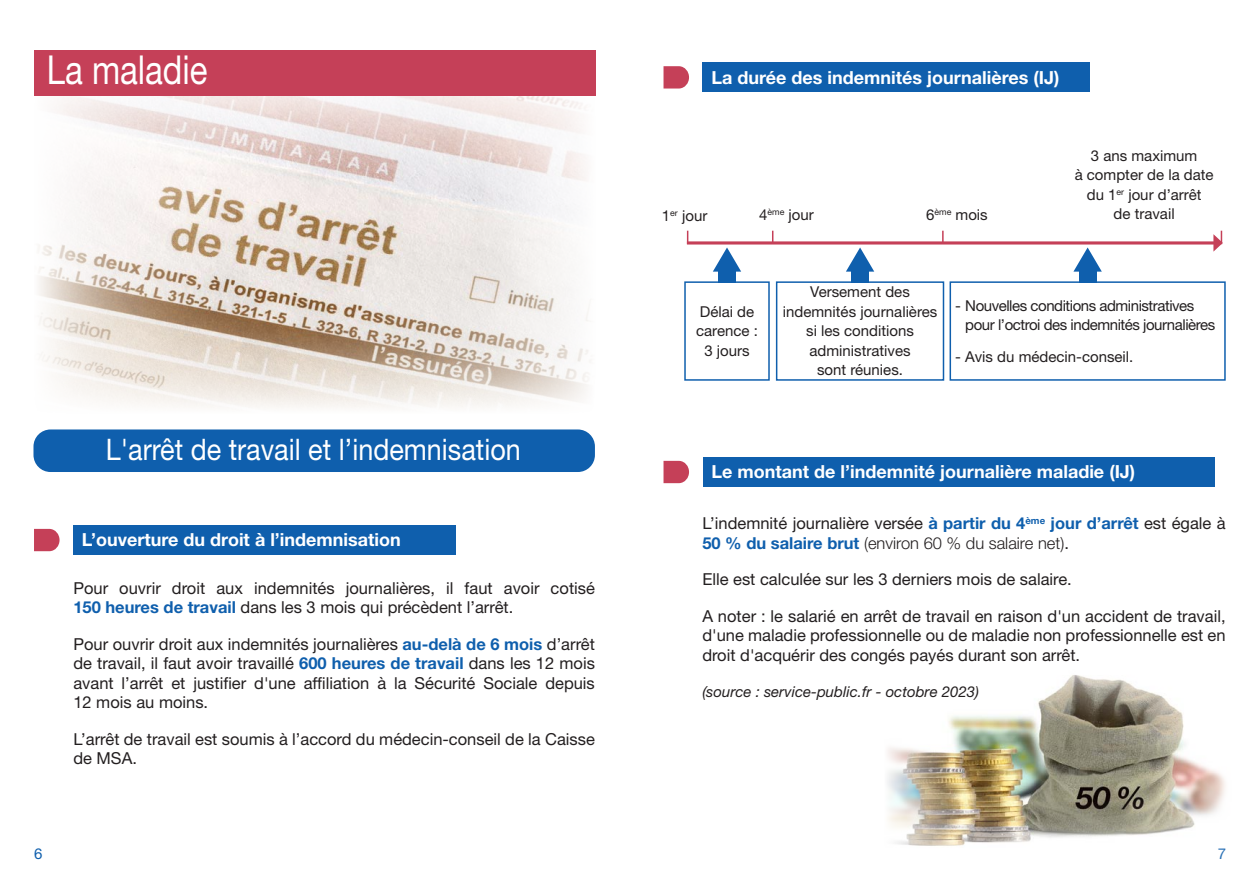
<style>
.page{position:relative;width:1259px;height:893px;background:#fff}
.page>*{position:absolute;margin:0;border:0;box-sizing:border-box;transform-origin:0 0}
.t1{font:39.9px "Helvetica Neue LT Std";color:#fff;scale:.83 1}
.t2{font:29.7px "Helvetica Neue LT Std";color:#fff;scale:.91 1}
.t3{font:700 18px "Helvetica Neue LT Std";color:#fff}
.t4{font:16.5px/19.5px "Helvetica Neue LT Std";color:#231f20}
.t5{font:15px/19.5px "Helvetica Neue LT Std";color:#231f20;text-align:center}
.t6{font:15px/19.5px "Helvetica Neue LT Std";letter-spacing:-.03em;color:#231f20}
.t7{font:italic 15px "Helvetica Neue LT Std";color:#231f20}
.t8{font:15px "Helvetica Neue LT Std";color:#0f5fad}
.s1{font-weight:700;color:#0f5fad}
.s2{font-weight:300}
</style>
<div class="page">
<img style="left:34px;top:95px;width:561px;height:313px">
<div style="left:34px;top:50px;width:561px;height:45px;background:#c54058"></div>
<div style="left:33px;top:429px;width:562px;height:43px;background:#0f5fad;border-radius:17px"></div>
<div style="left:73px;top:525px;width:383px;height:30px;background:#0f5fad"></div>
<div style="left:703px;top:62px;width:387px;height:30px;background:#0f5fad"></div>
<div style="left:703px;top:457px;width:511px;height:30px;background:#0f5fad"></div>
<svg style="left:34px;top:529px;width:26px;height:22px"></svg>
<svg style="left:663px;top:66px;width:26px;height:23px"></svg>
<svg style="left:663px;top:461px;width:26px;height:22px"></svg>
<hr style="left:687px;top:241px;width:529px;height:3px;background:#c54058">
<svg style="left:1213px;top:231px;width:9px;height:21px"></svg>
<div style="left:684px;top:281px;width:86px;height:100px;border:2px solid #0f5fad"></div>
<div style="left:776px;top:281px;width:168px;height:100px;border:2px solid #0f5fad"></div>
<div style="left:949px;top:281px;width:276px;height:100px;border:2px solid #0f5fad"></div>
<div style="left:718px;top:272px;width:18px;height:11px;background:#0f5fad"></div>
<svg style="left:713px;top:247px;width:28px;height:25px"></svg>
<div style="left:851px;top:272px;width:18px;height:11px;background:#0f5fad"></div>
<svg style="left:846px;top:247px;width:28px;height:25px"></svg>
<div style="left:1078px;top:272px;width:18px;height:11px;background:#0f5fad"></div>
<svg style="left:1073px;top:247px;width:28px;height:25px"></svg>
<img style="left:887px;top:675px;width:339px;height:171px">
<p class="t1" style="left:47px;top:46px;width:195px">La maladie</p>
<p class="t2" style="left:106px;top:432px;width:458px">L'arrêt de travail et l’indemnisation</p>
<p class="t3" style="left:82px;top:529px;width:320px">L’ouverture du droit à l’indemnisation</p>
<p class="t4" style="left:73px;top:578px;width:523px">Pour ouvrir droit aux indemnités journalières, il faut avoir cotisé<br><span class="s1">150 heures de travail</span> dans les 3 mois qui précèdent l’arrêt.</p>
<p class="t4" style="left:73px;top:634px;width:523px;text-align:justify">Pour ouvrir droit aux indemnités journalières <span class="s1">au-delà de 6 mois</span> d’arrêt de travail, il faut avoir travaillé <span class="s1">600 heures de travail</span> dans les 12 mois avant l’arrêt et justifier d'une affiliation à la Sécurité Sociale depuis 12 mois au moins.</p>
<p class="t4" style="left:73px;top:729px;width:523px">L’arrêt de travail est soumis à l’accord du médecin-conseil de la Caisse de MSA.</p>
<p class="t3" style="left:711px;top:66px;width:349px">La durée des indemnités journalières (IJ)</p>
<p class="t5" style="left:662px;top:206px;width:47px">1<sup>er</sup> jour</p>
<p class="t5" style="left:759px;top:205px;width:56px">4<sup>ème</sup> jour</p>
<p class="t5" style="left:926px;top:205px;width:63px">6<sup>ème</sup> mois</p>
<p class="t5" style="left:1074px;top:145px;width:140px">3 ans maximum<br>à compter de la date du 1<sup>er</sup> jour d’arrêt<br>de travail</p>
<p class="t5" style="left:696px;top:302px;width:63px">Délai de carence :<br>3 jours</p>
<p class="t5" style="left:783px;top:282px;width:156px">Versement des indemnités journalières si les conditions administratives<br>sont réunies.</p>
<p class="t6" style="left:965px;top:295px;width:251px;text-indent:-10px">- Nouvelles conditions administratives pour l’octroi des indemnités journalières</p>
<p class="t5" style="left:955px;top:347px;width:180px">- Avis du médecin-conseil.</p>
<p class="t3" style="left:711px;top:461px;width:425px">Le montant de l’indemnité journalière maladie (IJ)</p>
<p class="t4" style="left:702px;top:513px;width:525px">L’indemnité journalière versée <span class="s1">à partir du 4</span><sup>ème</sup> <span class="s1">jour d’arrêt</span> est égale à<br><span class="s1">50 % du salaire brut</span> <span class="s2">(environ 60 % du salaire net)</span>.</p>
<p class="t4" style="left:702px;top:569px;width:371px">Elle est calculée sur les 3 derniers mois de salaire.</p>
<p class="t4" style="left:702px;top:606px;width:525px;text-align:justify">A noter : le salarié en arrêt de travail en raison d'un accident de travail, d'une maladie professionnelle ou de maladie non professionnelle est en droit d'acquérir des congés payés durant son arrêt.</p>
<p class="t7" style="left:702px;top:683px;width:278px">(source : service-public.fr - octobre 2023)</p>
<p class="t8" style="left:34px;top:845px;width:10px">6</p>
<p class="t8" style="left:1217px;top:845px;width:10px">7</p>
</div>
